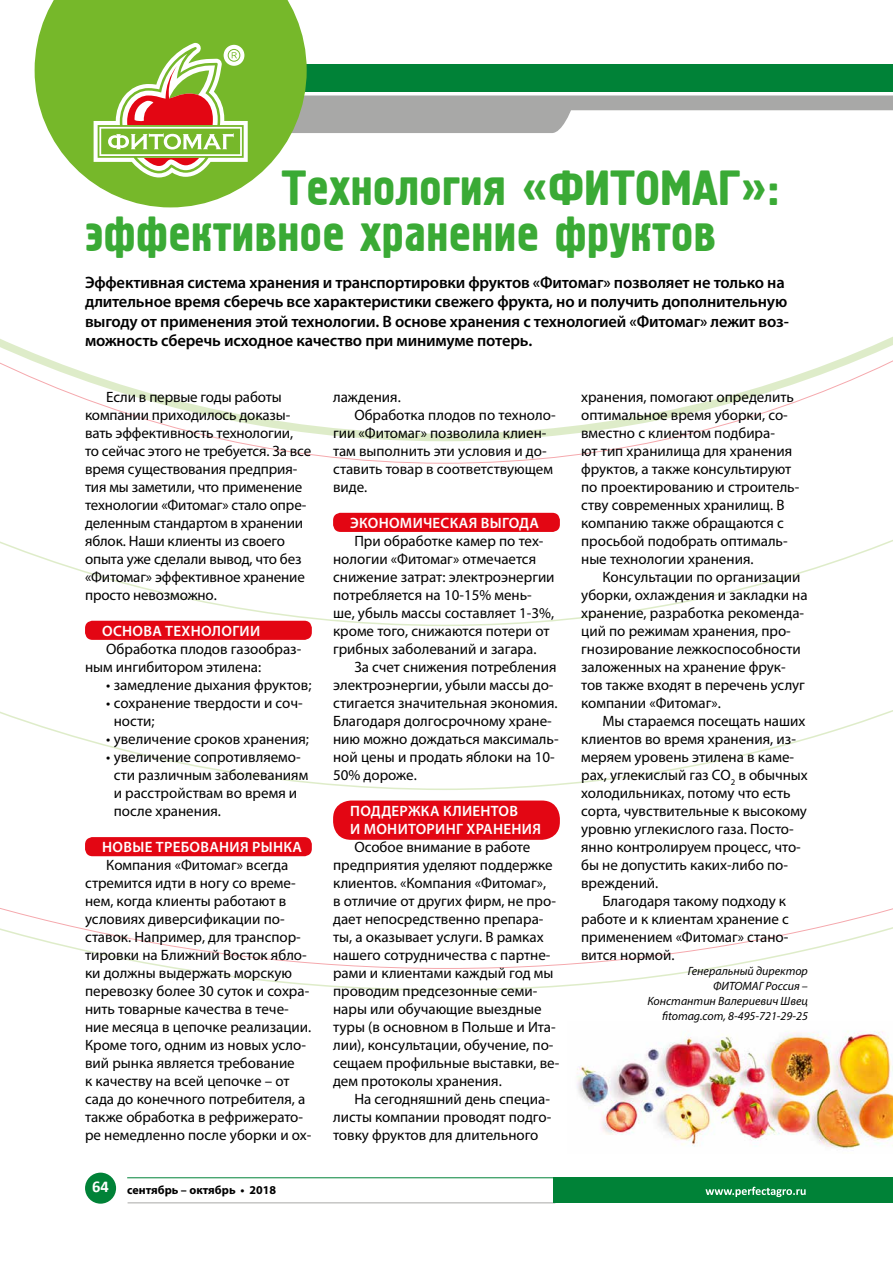
<style>
.page{position:relative;width:893px;height:1263px;background:#fff}
.page>*{position:absolute;margin:0;border:0;box-sizing:border-box;transform-origin:0 0}
.t1{font:49.05px/45.9px "Hermes";letter-spacing:.01em;color:#3aaa35}
.t2{font:600 16.5px/19.5px "Myriad Pro";letter-spacing:-.01em;color:#000}
.t3{font:700 16.5px "Calibri";color:#fff}
.t4{font:15px/18px "Myriad Pro";color:#000}
.t5{font:600 15px/18px "Myriad Pro";letter-spacing:.02em;color:#fff}
.t6{font:italic 12px/15px "Myriad Pro";color:#000;text-align:right}
.t7{font:700 12px "Myriad Pro";color:#000}
</style>
<div class="page">
<svg style="left:0;top:341px;width:893px;height:123px"></svg>
<svg style="left:0;top:527px;width:893px;height:99px"></svg>
<svg style="left:0;top:912px;width:893px;height:79px"></svg>
<svg style="left:0;top:710px;width:893px;height:80px"></svg>
<img style="left:577px;top:1031px;width:316px;height:118px">
<div style="left:333px;top:800px;width:227px;height:40px;background:#e30613;border-radius:18px"></div>
<div style="left:333px;top:513px;width:227px;height:19px;background:#e30613;border-radius:8px"></div>
<hr style="left:128px;top:1202px;width:427px;height:1px;background:#a8a8a7">
<div style="left:553px;top:1177px;width:340px;height:26px;background:#008237"></div>
<div style="left:85px;top:1172px;width:31px;height:32px;background:#008237;border-radius:50%"></div>
<hr style="left:127px;top:1177px;width:429px;height:1px;background:#008237">
<div style="left:85px;top:621px;width:227px;height:19px;background:#e30613;border-radius:8px"></div>
<div style="left:85px;top:837px;width:227px;height:19px;background:#e30613;border-radius:8px"></div>
<svg style="left:35px;top:0;width:269px;height:207px;fill:#76b82a"></svg>
<svg style="left:85px;top:43px;width:808px;height:134px"></svg>
<svg style="left:706px;top:1187px;width:100px;height:10px"></svg>
<h1 class="t1" style="left:85px;top:167px;width:696px;text-indent:197px">Технология «ФИТОМАГ»: эффективное хранение фруктов</h1>
<p class="t2" style="left:85px;top:273px;width:705px">Эффективная система хранения и транспортировки фруктов «Фитомаг» позволяет не только на длительное время сберечь все характеристики свежего фрукта, но и получить дополнительную выгоду от применения этой технологии. В основе хранения с технологией «Фитомаг» лежит воз&shy;можность сберечь исходное качество при минимуме потерь.</p>
<p class="t4" style="left:85px;top:387px;width:228px;text-indent:21px">Если в первые годы работы компании приходилось доказы&shy;вать эффективность технологии,<br>то сейчас этого не требуется. За все время существования предприя&shy;тия мы заметили, что применение технологии «Фитомаг» стало опре&shy;деленным стандартом в хранении яблок. Наши клиенты из своего опыта уже сделали вывод, что без «Фитомаг» эффективное хранение просто невозможно.</p>
<p class="t5" style="left:102px;top:622px;width:159px">ОСНОВА ТЕХНОЛОГИИ</p>
<p class="t4" style="left:85px;top:639px;width:218px;text-indent:21px">Обработка плодов газообраз&shy;ным ингибитором этилена:</p>
<p class="t4" style="left:106px;top:675px;width:207px">• замедление дыхания фруктов;</p>
<p class="t4" style="left:114px;top:693px;width:190px;text-indent:-7px">• сохранение твердости и соч&shy;ности;</p>
<p class="t4" style="left:106px;top:729px;width:204px">• увеличение сроков хранения;</p>
<p class="t4" style="left:114px;top:747px;width:196px;text-indent:-7px">• увеличение сопротивляемо&shy;сти различным заболеваниям и расстройствам во время и после хранения.</p>
<p class="t5" style="left:102px;top:838px;width:201px">НОВЫЕ ТРЕБОВАНИЯ РЫНКА</p>
<p class="t4" style="left:85px;top:855px;width:228px;text-indent:21px">Компания «Фитомаг» всегда стремится идти в ногу со време&shy;нем, когда клиенты работают в условиях диверсификации по&shy;ставок. Например, для транспор&shy;тировки на Ближний Восток ябло&shy;ки должны выдержать морскую перевозку более 30 суток и сохра&shy;нить товарные качества в тече&shy;ние месяца в цепочке реализации.<br>Кроме того, одним из новых усло&shy;вий рынка является требование<br>к качеству на всей цепочке – от сада до конечного потребителя, а также обработка в рефрижерато&shy;ре немедленно после уборки и ох-</p>
<p class="t3" style="left:92px;top:1175px;width:18px">64</p>
<p class="t7" style="left:127px;top:1182px;width:150px">сентябрь – октябрь • 2018</p>
<p class="t4" style="left:333px;top:387px;width:69px">лаждения.</p>
<p class="t4" style="left:354px;top:405px;width:203px">Обработка плодов по техноло-</p>
<p class="t4" style="left:333px;top:423px;width:215px">гии «Фитомаг» позволила клиен-</p>
<p class="t4" style="left:333px;top:441px;width:215px">там выполнить эти условия и до-</p>
<p class="t4" style="left:333px;top:459px;width:221px">ставить товар в соответствующем</p>
<p class="t4" style="left:333px;top:477px;width:36px">виде.</p>
<p class="t5" style="left:350px;top:514px;width:190px">ЭКОНОМИЧЕСКАЯ ВЫГОДА</p>
<p class="t4" style="left:333px;top:531px;width:223px;text-indent:21px">При обработке камер по тех&shy;нологии «Фитомаг» отмечается снижение затрат: электроэнергии потребляется на 10-15% мень&shy;ше, убыль массы составляет 1-3%, кроме того, снижаются потери от грибных заболеваний и загара.</p>
<p class="t4" style="left:333px;top:657px;width:227px;text-indent:21px">За счет снижения потребления электроэнергии, убыли массы до&shy;стигается значительная экономия.<br>Благодаря долгосрочному хране&shy;нию можно дождаться максималь&shy;ной цены и продать яблоки на 10-<br>50% дороже.</p>
<p class="t5" style="left:350px;top:802px;width:192px">ПОДДЕРЖКА КЛИЕНТОВ<br>И МОНИТОРИНГ ХРАНЕНИЯ</p>
<p class="t4" style="left:333px;top:837px;width:228px;text-indent:21px">Особое внимание в работе предприятия уделяют поддержке клиентов. «Компания «Фитомаг»,<br>в отличие от других фирм, не про&shy;дает непосредственно препара&shy;ты, а оказывает услуги. В рамках нашего сотрудничества с партне&shy;рами и клиентами каждый год мы проводим предсезонные семи&shy;нары или обучающие выездные туры (в основном в Польше и Ита&shy;лии), консультации, обучение, по&shy;сещаем профильные выставки, ве&shy;дем протоколы хранения.</p>
<p class="t4" style="left:333px;top:1089px;width:220px;text-align:justify;text-indent:21px">На сегодняшний день специа&shy;листы компании проводят подго&shy;товку фруктов для длительного</p>
<p class="t4" style="left:581px;top:387px;width:220px">хранения, помогают определить оптимальное время уборки, со&shy;вместно с клиентом подбира-<br>ют тип хранилища для хранения фруктов, а также консультируют по проектированию и строитель&shy;ству современных хранилищ. В компанию также обращаются с просьбой подобрать оптималь&shy;ные технологии хранения.</p>
<p class="t4" style="left:581px;top:567px;width:228px;text-indent:21px">Консультации по организации уборки, охлаждения и закладки на хранение, разработка рекоменда&shy;ций по режимам хранения, про&shy;гнозирование лежкоспособности заложенных на хранение фрук&shy;тов также входят в перечень услуг компании «Фитомаг».</p>
<p class="t4" style="left:581px;top:711px;width:228px;text-indent:21px">Мы стараемся посещать наших клиентов во время хранения, из&shy;меряем уровень этилена в каме&shy;рах, углекислый газ СО<sub>2</sub> в обычных холодильниках, потому что есть сорта, чувствительные к высокому уровню углекислого газа. Посто&shy;янно контролируем процесс, что&shy;бы не допустить каких-либо по&shy;вреждений.</p>
<p class="t4" style="left:581px;top:891px;width:209px;text-indent:21px">Благодаря такому подходу к работе и к клиентам хранение с применением «Фитомаг» стано&shy;вится нормой.</p>
<p class="t6" style="left:647px;top:963px;width:162px">Генеральный директор<br>ФИТОМАГ Россия –<br>Константин Валериевич Швец fitomag.com, 8-495-721-29-25</p>
</div>
